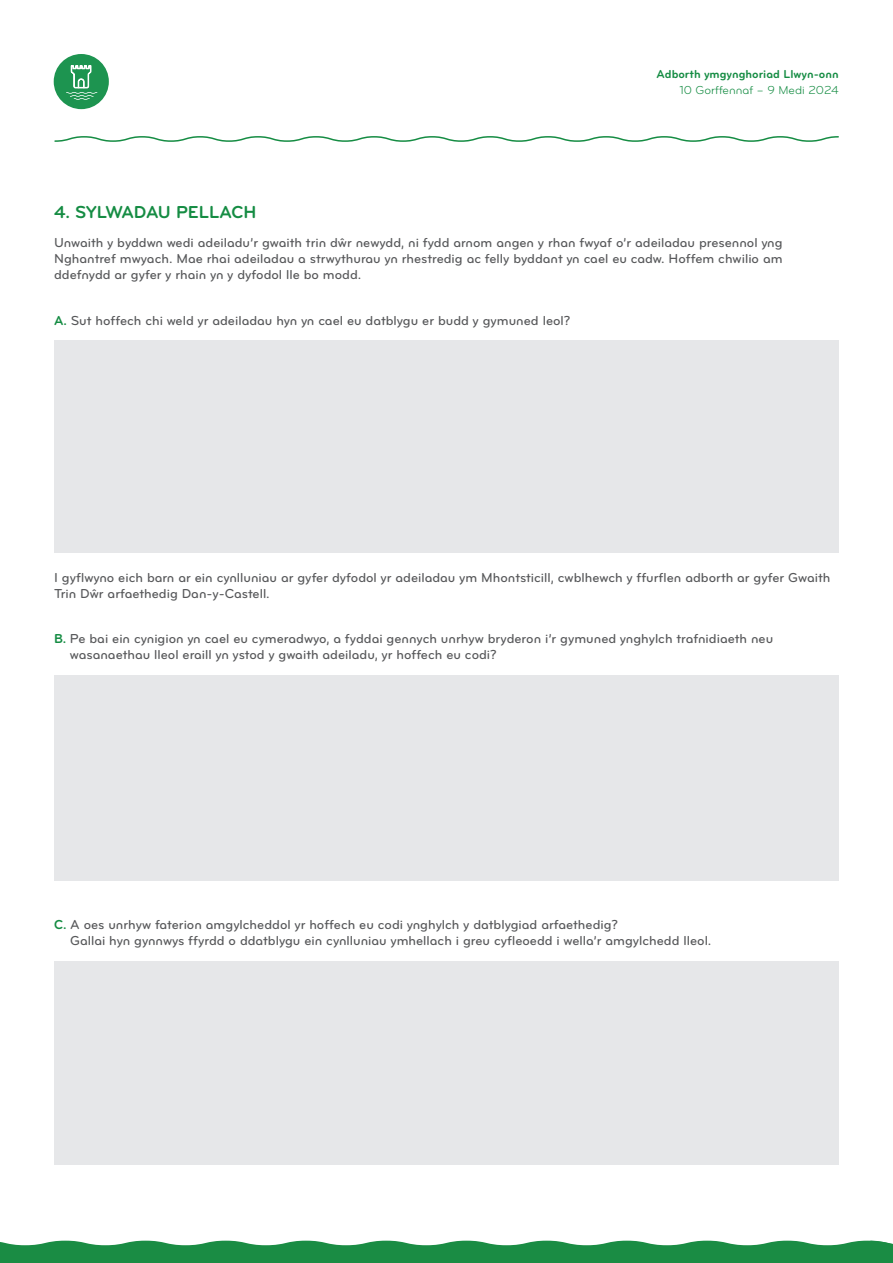
<style>
.page{position:relative;width:893px;height:1263px;background:#fff}
.page>*{position:absolute;margin:0;border:0;box-sizing:border-box;transform-origin:0 0}
.t1{font:18px "Bryant Pro Bold Alternate";color:#158c43}
.t2{font:13.5px/16.2px "Bryant Pro Medium Alternate";color:#57585a}
.page_header{font:12px/16.5px "Bryant Pro Bold Alternate";color:#158c43;text-align:right}
.s1{font-family:"Bryant Pro Regular Alternate"}
.s2{font-family:"Bryant Pro Bold Alternate";color:#158c43}
</style>
<div class="page">
<div style="left:54px;top:54px;width:55px;height:55px;background:#1d9450;border-radius:50%"></div>
<svg style="left:66px;top:65px;width:31px;height:35px"></svg>
<svg style="left:54px;top:136px;width:785px;height:6px"></svg>
<div style="left:54px;top:340px;width:784px;height:213px;background:#e6e7e9"></div>
<div style="left:54px;top:675px;width:784px;height:205px;background:#e6e7e9"></div>
<div style="left:54px;top:961px;width:784px;height:203px;background:#e6e7e9"></div>
<svg style="left:0;top:1241px;width:893px;height:22px"></svg>
<p class="page_header" style="left:657px;top:66px;width:184px">Adborth ymgynghoriad Llwyn-onn<br><span class="s1">10 Gorffennaf – 9 Medi 2024</span></p>
<p class="t1" style="left:54px;top:203px;width:204px">4. SYLWADAU PELLACH</p>
<p class="t2" style="left:54px;top:235px;width:730px;text-align:justify">Unwaith y byddwn wedi adeiladu’r gwaith trin dŵr newydd, ni fydd arnom angen y rhan fwyaf o’r adeiladau presennol yng Nghantref mwyach. Mae rhai adeiladau a strwythurau yn rhestredig ac felly byddant yn cael eu cadw. Hoffem chwilio am ddefnydd ar gyfer y rhain yn y dyfodol lle bo modd.</p>
<p class="t2" style="left:54px;top:312px;width:518px"><span class="s2">A.</span> Sut hoffech chi weld yr adeiladau hyn yn cael eu datblygu er budd y gymuned leol?</p>
<p class="t2" style="left:54px;top:569px;width:778px">I gyflwyno eich barn ar ein cynlluniau ar gyfer dyfodol yr adeiladau ym Mhontsticill, cwblhewch y ffurflen adborth ar gyfer Gwaith<br>Trin Dŵr arfaethedig Dan-y-Castell.</p>
<p class="t2" style="left:70px;top:631px;width:705px;text-indent:-16px"><span class="s2">B.</span> Pe bai ein cynigion yn cael eu cymeradwyo, a fyddai gennych unrhyw bryderon i’r gymuned ynghylch trafnidiaeth neu wasanaethau lleol eraill yn ystod y gwaith adeiladu, yr hoffech eu codi?</p>
<p class="t2" style="left:70px;top:917px;width:643px;text-indent:-16px"><span class="s2">C.</span> A oes unrhyw faterion amgylcheddol yr hoffech eu codi ynghylch y datblygiad arfaethedig?<br>Gallai hyn gynnwys ffyrdd o ddatblygu ein cynlluniau ymhellach i greu cyfleoedd i wella’r amgylchedd lleol.</p>
</div>
